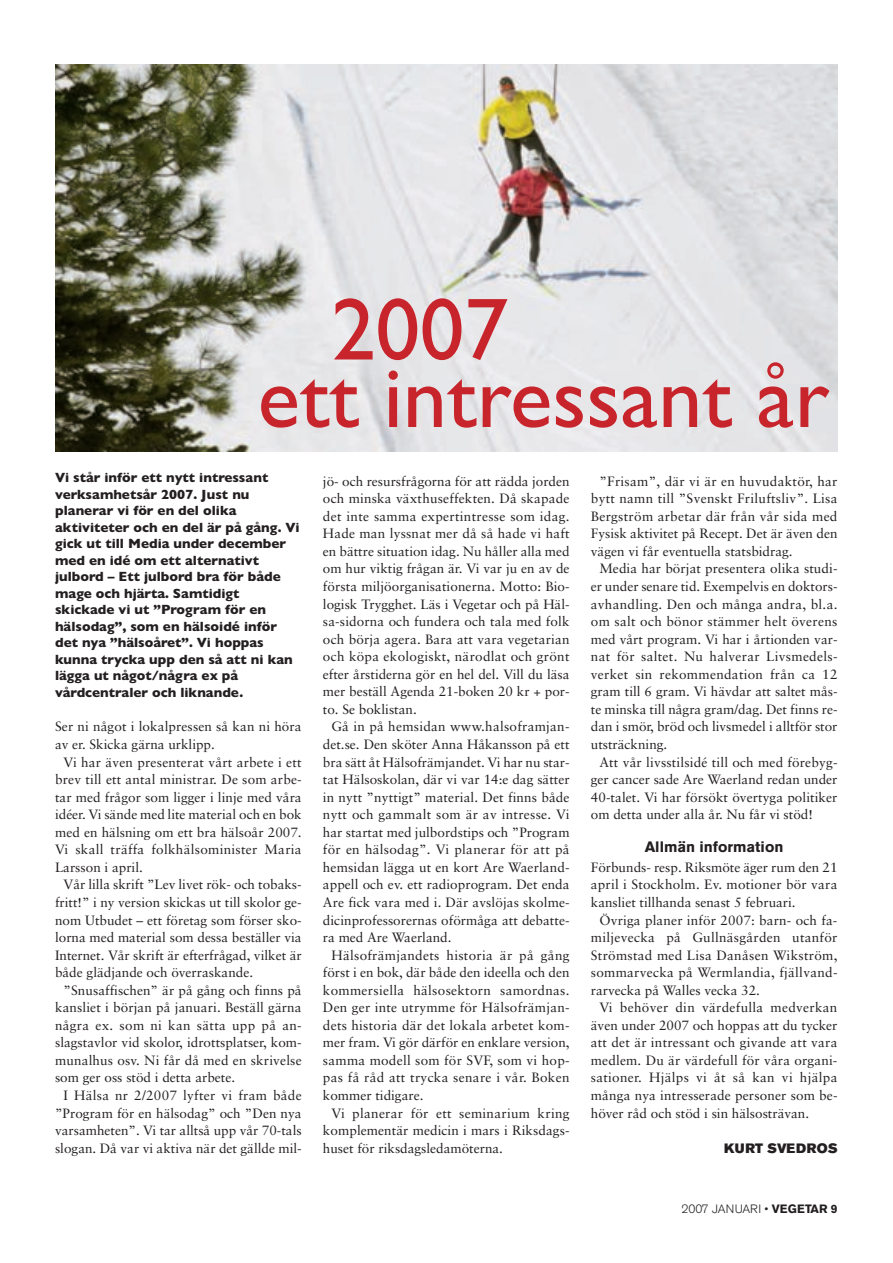
<style>
.page{position:relative;width:893px;height:1263px;background:#fff}
.page>*{position:absolute;margin:0;border:0;box-sizing:border-box;transform-origin:0 0}
.t1{font:88.5px/67.5px "Gill Sans";color:#c8242b}
.t2{font:700 15px "Akzidenz Grotesk BE";color:#231f20}
.t3{font:13.5px/17.5px "Sabon";color:#231f20;text-align:justify}
.t4{font:700 13.5px/16.5px "Gill Sans";color:#231f20}
.t5{font:13.5px "Akzidenz Grotesk BE Super";letter-spacing:.01em;color:#231f20}
.t6{font:300 12px "Akzidenz Grotesk BE";color:#231f20}
.s1{font-weight:700}
</style>
<div class="page">
<img style="left:55px;top:64px;width:782px;height:387px">
<h1 class="t1" style="left:257px;top:295px;width:573px;text-indent:74px">2007<br>ett intressant år</h1>
<p class="t4" style="left:55px;top:469px;width:246px">Vi står inför ett nytt intressant verksamhetsår 2007. Just nu planerar vi för en del olika aktiviteter och en del är på gång. Vi gick ut till Media under december med en idé om ett alternativt julbord – Ett julbord bra för både mage och hjärta. Samtidigt skickade vi ut ”Program för en hälsodag”, som en hälsoidé inför det nya ”hälsoåret”. Vi hoppas kunna trycka upp den så att ni kan lägga ut något/några ex på vårdcentraler och liknande.</p>
<p class="t3" style="left:55px;top:718px;width:248px">Ser ni något i lokalpressen så kan ni höra av er. Skicka gärna urklipp.</p>
<p class="t3" style="left:55px;top:753px;width:248px;text-indent:9px">Vi har även presenterat vårt arbete i ett brev till ett antal ministrar. De som arbe&shy;tar med frågor som ligger i linje med våra idéer. Vi sände med lite material och en bok med en hälsning om ett bra hälsoår 2007.<br>Vi skall träffa folkhälsominister Maria Larsson i april.</p>
<p class="t3" style="left:55px;top:876px;width:248px;text-indent:9px">Vår lilla skrift ”Lev livet rök- och tobaks&shy;fritt!” i ny version skickas ut till skolor ge&shy;nom Utbudet – ett företag som förser sko&shy;lorna med material som dessa beställer via Internet. Vår skrift är efterfrågad, vilket är både glädjande och överraskande.</p>
<p class="t3" style="left:55px;top:981px;width:248px;text-indent:9px">”Snusaffischen” är på gång och finns på kansliet i början på januari. Beställ gärna några ex. som ni kan sätta upp på an&shy;slagstavlor vid skolor, idrottsplatser, kom&shy;munalhus osv. Ni får då med en skrivelse som ger oss stöd i detta arbete.</p>
<p class="t3" style="left:55px;top:1086px;width:248px;text-indent:9px">I Hälsa nr 2/2007 lyfter vi fram både ”Program för en hälsodag” och ”Den nya varsamheten”. Vi tar alltså upp vår 70-tals slogan. Då var vi aktiva när det gällde mil-</p>
<p class="t3" style="left:323px;top:472px;width:248px">jö- och resursfrågorna för att rädda jorden och minska växthuseffekten. Då skapade det inte samma expertintresse som idag.<br>Hade man lyssnat mer då så hade vi haft en bättre situation idag. Nu håller alla med om hur viktig frågan är. Vi var ju en av de första miljöorganisationerna. Motto: Bio&shy;logisk Trygghet. Läs i Vegetar och på Häl&shy;sa-sidorna och fundera och tala med folk och börja agera. Bara att vara vegetarian och köpa ekologiskt, närodlat och grönt efter årstiderna gör en hel del. Vill du läsa mer beställ Agenda 21-boken 20 kr + por&shy;to. Se boklistan.</p>
<p class="t3" style="left:323px;top:718px;width:248px;text-indent:9px">Gå in på hemsidan www.halsoframjan&shy;det.se. Den sköter Anna Håkansson på ett bra sätt åt Hälsofrämjandet. Vi har nu star&shy;tat Hälsoskolan, där vi var 14:e dag sätter in nytt ”nyttigt” material. Det finns både nytt och gammalt som är av intresse. Vi har startat med julbordstips och ”Program för en hälsodag”. Vi planerar för att på hemsidan lägga ut en kort Are Waerland&shy;appell och ev. ett radioprogram. Det enda Are fick vara med i. Där avslöjas skolme&shy;dicinprofessorernas oförmåga att debatte&shy;ra med Are Waerland.</p>
<p class="t3" style="left:323px;top:946px;width:248px;text-indent:9px">Hälsofrämjandets historia är på gång först i en bok, där både den ideella och den kommersiella hälsosektorn samordnas.<br>Den ger inte utrymme för Hälsofrämjan&shy;dets historia där det lokala arbetet kom&shy;mer fram. Vi gör därför en enklare version, samma modell som för SVF, som vi hop&shy;pas få råd att trycka senare i vår. Boken kommer tidigare.</p>
<p class="t3" style="left:323px;top:1104px;width:248px;text-indent:9px">Vi planerar för ett seminarium kring komplementär medicin i mars i Riksdags&shy;huset för riksdagsledamöterna.</p>
<p class="t3" style="left:591px;top:472px;width:248px;text-indent:9px">”Frisam”, där vi är en huvudaktör, har bytt namn till ”Svenskt Friluftsliv”. Lisa Bergström arbetar där från vår sida med Fysisk aktivitet på Recept. Det är även den vägen vi får eventuella statsbidrag.</p>
<p class="t3" style="left:591px;top:560px;width:248px;text-indent:9px">Media har börjat presentera olika studi&shy;er under senare tid. Exempelvis en doktors&shy;avhandling. Den och många andra, bl.a. om salt och bönor stämmer helt överens med vårt program. Vi har i årtionden var&shy;nat för saltet. Nu halverar Livsmedels&shy;verket sin rekommendation från ca 12 gram till 6 gram. Vi hävdar att saltet mås&shy;te minska till några gram/dag. Det finns re&shy;dan i smör, bröd och livsmedel i alltför stor utsträckning.</p>
<p class="t3" style="left:591px;top:753px;width:248px;text-indent:9px">Att vår livsstilsidé till och med förebyg&shy;ger cancer sade Are Waerland redan under 40-talet. Vi har försökt övertyga politiker om detta under alla år. Nu får vi stöd!</p>
<p class="t2" style="left:645px;top:838px;width:140px">Allmän information</p>
<p class="t3" style="left:591px;top:858px;width:248px">Förbunds- resp. Riksmöte äger rum den 21 april i Stockholm. Ev. motioner bör vara kansliet tillhanda senast 5 februari.</p>
<p class="t3" style="left:591px;top:911px;width:248px;text-indent:9px">Övriga planer inför 2007: barn- och fa&shy;miljevecka på Gullnäsgården utanför Strömstad med Lisa Danåsen Wikström, sommarvecka på Wermlandia, fjällvand&shy;rarvecka på Walles vecka 32.</p>
<p class="t3" style="left:591px;top:999px;width:248px;text-indent:9px">Vi behöver din värdefulla medverkan även under 2007 och hoppas att du tycker att det är intressant och givande att vara medlem. Du är värdefull för våra organi&shy;sationer. Hjälps vi åt så kan vi hjälpa många nya intresserade personer som be&shy;höver råd och stöd i sin hälsosträvan.</p>
<p class="t5" style="left:724px;top:1140px;width:115px">KURT SVEDROS</p>
<p class="t6" style="left:681px;top:1202px;width:158px">2007 JANUARI • <span class="s1">VEGETAR 9</span></p>
</div>
